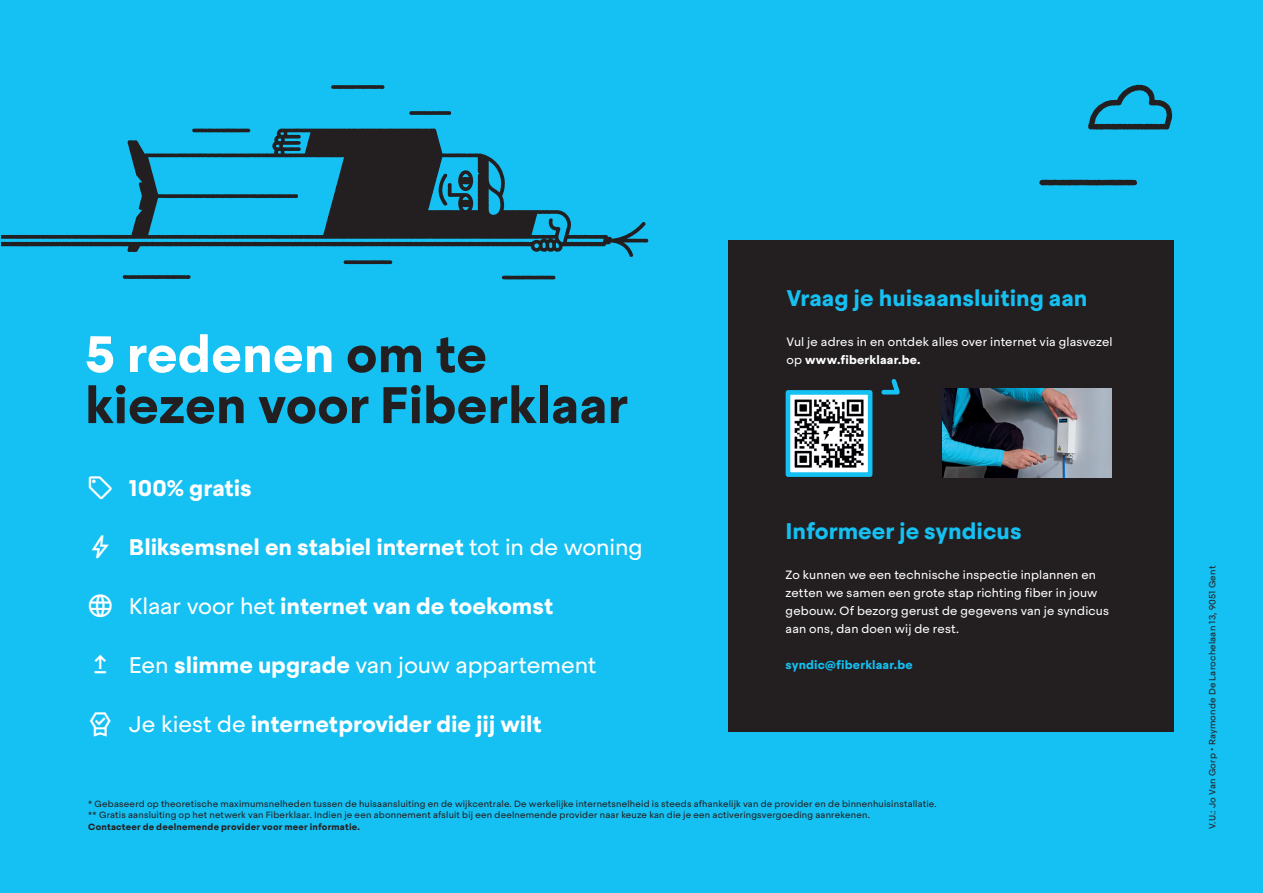
<style>
.page{position:relative;width:1263px;height:893px;background:#fff}
.page>*{position:absolute;margin:0;border:0;box-sizing:border-box;transform-origin:0 0}
.t1{font:700 51px/51px "Steradian";color:#231f20}
.t2{font:700 22.5px "Steradian";letter-spacing:-.005em;color:#fff}
.t3{font:700 22.5px "Steradian";color:#15c0f2}
.t4{font:22.5px "Steradian";letter-spacing:-.005em;color:#fff}
.t5{font:12px/18px "Steradian";letter-spacing:.01em;color:#fff}
.t6{font:700 12px "Steradian";letter-spacing:.015em;color:#15c0f2}
.t7{font:9px/11.2px "Steradian";letter-spacing:.02em;color:#231f20}
.s1{color:#fff}
.s2{font-weight:400}
.s3{font-weight:700}
</style>
<div class="page">
<div style="left:1px;top:0;width:1259px;height:893px;background:#15c0f2"></div>
<div style="left:728px;top:240px;width:445px;height:491px;background:#231f20"></div>
<svg style="left:1039px;top:180px;width:98px;height:5px"></svg>
<svg style="left:1088px;top:85px;width:84px;height:45px"></svg>
<svg style="left:1px;top:128px;width:647px;height:129px"></svg>
<svg style="left:123px;top:275px;width:68px;height:4px"></svg>
<svg style="left:502px;top:276px;width:53px;height:4px"></svg>
<svg style="left:344px;top:260px;width:48px;height:4px"></svg>
<svg style="left:192px;top:128px;width:58px;height:4px"></svg>
<svg style="left:331px;top:85px;width:53px;height:4px"></svg>
<svg style="left:409px;top:111px;width:42px;height:4px"></svg>
<img style="left:792px;top:396px;width:74px;height:75px">
<div style="left:786px;top:390px;width:86px;height:87px;border:5px solid #15c0f2"></div>
<svg style="left:881px;top:379px;width:19px;height:16px"></svg>
<img style="left:942px;top:388px;width:169px;height:90px">
<hr style="left:1259px;top:0;width:4px;height:893px;background:#15c0f2">
<hr style="left:0;top:0;width:1px;height:893px;background:#15c0f2">
<p class="t1" style="left:85px;top:329px;width:545px"><span class="s1">5 redenen</span> om te kiezen voor Fiberklaar</p>
<p class="t2" style="left:129px;top:473px;width:124px">100% gratis</p>
<p class="t2" style="left:129px;top:532px;width:515px">Bliksemsnel en stabiel internet <span class="s2">tot in de woning</span></p>
<p class="t2" style="left:129px;top:591px;width:426px"><span class="s2">Klaar voor het</span> internet van de toekomst</p>
<p class="t4" style="left:129px;top:651px;width:469px">Een <span class="s3">slimme upgrade</span> van jouw appartement</p>
<p class="t2" style="left:86px;top:710px;width:457px">★ <span class="s2">Je kiest de</span> internetprovider die jij wilt</p>
<p class="t3" style="left:786px;top:284px;width:303px">Vraag je huisaansluiting aan</p>
<p class="t5" style="left:786px;top:333px;width:327px">Vul je adres in en ontdek alles over internet via glasvezel op <span class="s3">www.fiberklaar.be.</span></p>
<p class="t3" style="left:786px;top:517px;width:237px">Informeer je syndicus</p>
<p class="t5" style="left:786px;top:566px;width:325px">Zo kunnen we een technische inspectie inplannen en zetten we samen een grote stap richting fiber in jouw gebouw. Of bezorg gerust de gegevens van je syndicus aan ons, dan doen wij de rest.</p>
<p class="t6" style="left:786px;top:657px;width:129px">syndic@fiberklaar.be</p>
<p class="t7" style="left:88px;top:798px;width:850px">* Gebaseerd op theoretische maximumsnelheden tussen de huisaansluiting en de wijkcentrale. De werkelijke internetsnelheid is steeds afhankelijk van de provider en de binnenhuisinstallatie. ** Gratis aansluiting op het netwerk van Fiberklaar. Indien je een abonnement afsluit bij een deelnemende provider naar keuze kan die je een activeringsvergoeding aanrekenen.<br><span class="s3">Contacteer de deelnemende provider voor meer informatie.</span></p>
<p class="t7" style="left:1207px;top:829px;width:265px;rotate:-90deg">V.U.: Jo Van Gorp • Raymonde De Larochelaan 13, 9051 Gent</p>
</div>
